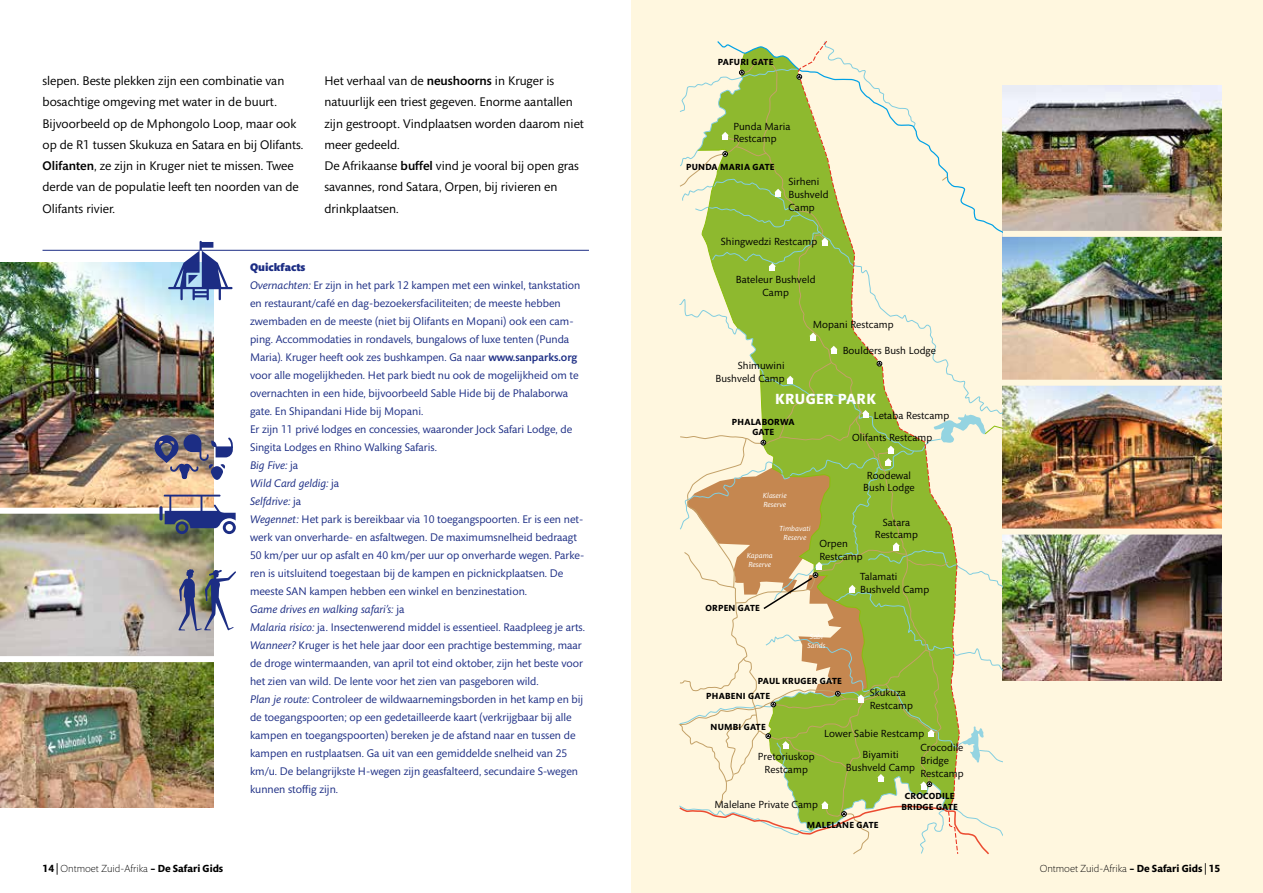
<style>
.page{position:relative;width:1263px;height:893px;background:#fff}
.page>*{position:absolute;margin:0;border:0;box-sizing:border-box;transform-origin:0 0}
.t1{font:700 15px "Mundo Sans Std";letter-spacing:.025em;color:#fff}
.t2{font:12.75px/21.3px "Mundo Sans Std";color:#000}
.t3{font:11.25px/18px "Mundo Sans Std";color:#1c2d84}
.t4{font:10.5px/12.6px "Mundo Sans Std";letter-spacing:.01em;color:#000}
.t5{font:300 10.5px "Mundo Sans Std";color:#000}
.t6{font:700 9px/10.8px "Mundo Sans Std";letter-spacing:.025em;color:#000;text-align:center}
.t7{font:italic 7.5px/9px "Mundo Sans Std";letter-spacing:.01em;color:#fff}
.s1{font-weight:500}
.s2{font-weight:900}
.s3{font-style:italic}
.s4{font-weight:700}
</style>
<div class="page">
<div style="left:631px;top:0;width:632px;height:893px;background:#fff7df"></div>
<img style="left:1003px;top:85px;width:218px;height:595px">
<img style="left:0;top:263px;width:213px;height:545px">
<hr style="left:43px;top:250px;width:546px;height:1px;background:#1c2d84">
<svg style="left:168px;top:241px;width:65px;height:59px"></svg>
<svg style="left:155px;top:434px;width:78px;height:46px;background:#908796"></svg>
<svg style="left:178px;top:569px;width:58px;height:62px"></svg>
<div style="left:0;top:508px;width:230px;height:6px;background:#fff"></div>
<div style="left:1002px;top:231px;width:240px;height:6px;background:#fff7df"></div>
<div style="left:994px;top:380px;width:248px;height:6px;background:#fff7df"></div>
<div style="left:994px;top:528px;width:248px;height:6px;background:#fff7df"></div>
<div style="left:0;top:656px;width:230px;height:6px;background:#fff"></div>
<svg style="left:159px;top:495px;width:77px;height:39px"></svg>
<svg style="left:678px;top:41px;width:324px;height:814px"></svg>
<p class="t2" style="left:43px;top:70px;width:263px">slepen. Beste plekken zijn een combinatie van bosachtige omgeving met water in de buurt.<br>Bijvoorbeeld op de Mphongolo Loop, maar ook op de R1 tussen Skukuza en Satara en bij Olifants.<br><span class="s1">Olifanten</span>, ze zijn in Kruger niet te missen. Twee derde van de populatie leeft ten noorden van de Olifants rivier.</p>
<p class="t2" style="left:324px;top:70px;width:261px">Het verhaal van de <span class="s1">neushoorns</span> in Kruger is natuurlijk een triest gegeven. Enorme aantallen zijn gestroopt. Vindplaatsen worden daarom niet meer gedeeld.<br>De Afrikaanse <span class="s1">buffel</span> vind je vooral bij open gras savannes, rond Satara, Orpen, bij rivieren en drinkplaatsen.</p>
<p class="t3" style="left:250px;top:259px;width:337px"><span class="s2">Quickfacts<br></span><span class="s3">Overnachten:</span> Er zijn in het park 12 kampen met een winkel, tankstation en restaurant/café en dag-bezoekersfaciliteiten; de meeste hebben zwembaden en de meeste (niet bij Olifants en Mopani) ook een cam&shy;ping. Accommodaties in rondavels, bungalows of luxe tenten (Punda Maria). Kruger heeft ook zes bushkampen. Ga naar <span class="s1">www.sanparks.org </span>voor alle mogelijkheden. Het park biedt nu ook de mogelijkheid om te overnachten in een hide, bijvoorbeeld Sable Hide bij de Phalaborwa gate. En Shipandani Hide bij Mopani.<br>Er zijn 11 privé lodges en concessies, waaronder Jock Safari Lodge, de Singita Lodges en Rhino Walking Safaris.<br><span class="s3">Big Five:</span> ja<br><span class="s3">Wild Card geldig:</span> ja<br><span class="s3">Selfdrive:</span> ja<br><span class="s3">Wegennet:</span> Het park is bereikbaar via 10 toegangspoorten. Er is een net&shy;werk van onverharde- en asfaltwegen. De maximumsnelheid bedraagt 50 km/per uur op asfalt en 40 km/per uur op onverharde wegen. Parke&shy;ren is uitsluitend toegestaan bij de kampen en picknickplaatsen. De meeste SAN kampen hebben een winkel en benzinestation.<br><span class="s3">Game drives en walking safari’s:</span> ja<br><span class="s3">Malaria risico:</span> ja. Insectenwerend middel is essentieel. Raadpleeg je arts.<br><span class="s3">Wanneer?</span> Kruger is het hele jaar door een prachtige bestemming, maar de droge wintermaanden, van april tot eind oktober, zijn het beste voor het zien van wild. De lente voor het zien van pasgeboren wild.<br><span class="s3">Plan je route:</span> Controleer de wildwaarnemingsborden in het kamp en bij de toegangspoorten; op een gedetailleerde kaart (verkrijgbaar bij alle kampen en toegangspoorten) bereken je de afstand naar en tussen de kampen en rustplaatsen. Ga uit van een gemiddelde snelheid van 25 km/u. De belangrijkste H-wegen zijn geasfalteerd, secundaire S-wegen kunnen stoffig zijn.</p>
<p class="t6" style="left:718px;top:57px;width:57px">PAFURI GATE</p>
<p class="t4" style="left:733px;top:120px;width:58px">Punda Maria<br>Restcamp</p>
<p class="t4" style="left:788px;top:176px;width:42px">Sirheni<br>Bushveld<br>Camp</p>
<p class="t6" style="left:686px;top:161px;width:90px">PUNDA MARIA GATE</p>
<p class="t4" style="left:721px;top:235px;width:98px">Shingwedzi Restcamp</p>
<p class="t4" style="left:736px;top:274px;width:81px;text-align:center">Bateleur Bushveld<br>Camp</p>
<p class="t4" style="left:715px;top:360px;width:71px;text-align:right">Shimuwini<br>Bushveld Camp</p>
<p class="t4" style="left:813px;top:319px;width:82px">Mopani Restcamp</p>
<p class="t4" style="left:843px;top:344px;width:95px">Boulders Bush Lodge</p>
<h1 class="t1" style="left:775px;top:390px;width:102px">KRUGER PARK</h1>
<p class="t6" style="left:732px;top:416px;width:64px">PHALABORWA<br>GATE</p>
<p class="t7" style="left:763px;top:491px;width:25px">Klaserie<br>Reserve</p>
<p class="t7" style="left:779px;top:524px;width:33px;text-align:center">Timbavati<br>Reserve</p>
<p class="t7" style="left:747px;top:551px;width:28px">Kapama<br>Reserve</p>
<p class="t6" style="left:705px;top:603px;width:56px">ORPEN GATE</p>
<p class="t4" style="left:852px;top:404px;width:99px;line-height:22.5px;text-indent:22px">Letaba Restcamp<br>Olifants Restcamp</p>
<p class="t4" style="left:863px;top:469px;width:53px;text-align:center">Roodewal<br>Bush Lodge</p>
<p class="t4" style="left:875px;top:516px;width:45px;text-align:center">Satara<br>Restcamp</p>
<p class="t4" style="left:819px;top:538px;width:45px">Orpen<br>Restcamp</p>
<p class="t4" style="left:860px;top:571px;width:71px">Talamati<br>Bushveld Camp</p>
<p class="t7" style="left:807px;top:633px;width:19px;text-align:center">Sabi<br>Sands</p>
<p class="t6" style="left:706px;top:674px;width:137px;line-height:14.9px;text-align:left;text-indent:52px">PAUL KRUGER GATE<br>PHABENI GATE</p>
<p class="t6" style="left:711px;top:721px;width:57px">NUMBI GATE</p>
<p class="t4" style="left:870px;top:687px;width:45px">Skukuza<br>Restcamp</p>
<p class="t4" style="left:824px;top:727px;width:101px">Lower Sabie Restcamp</p>
<p class="t4" style="left:920px;top:742px;width:45px">Crocodile<br>Bridge<br>Restcamp</p>
<p class="t4" style="left:758px;top:751px;width:58px;text-align:center">Pretoriuskop<br>Restcamp</p>
<p class="t4" style="left:846px;top:749px;width:71px;text-align:center">Biyamiti<br>Bushveld Camp</p>
<p class="t4" style="left:714px;top:799px;width:105px">Malelane Private Camp</p>
<p class="t6" style="left:807px;top:819px;width:73px">MALELANE GATE</p>
<p class="t6" style="left:901px;top:791px;width:58px">CROCODILE<br>BRIDGE GATE</p>
<p class="t5" style="left:43px;top:863px;width:182px"><span class="s4">14</span> <span class="s1">|</span> Ontmoet Zuid-Afrika <span class="s4">– De Safari Gids</span></p>
<p class="t5" style="left:1040px;top:863px;width:182px">Ontmoet Zuid-Afrika <span class="s4">– De Safari Gids</span> <span class="s1">|</span> <span class="s4">15</span></p>
</div>
